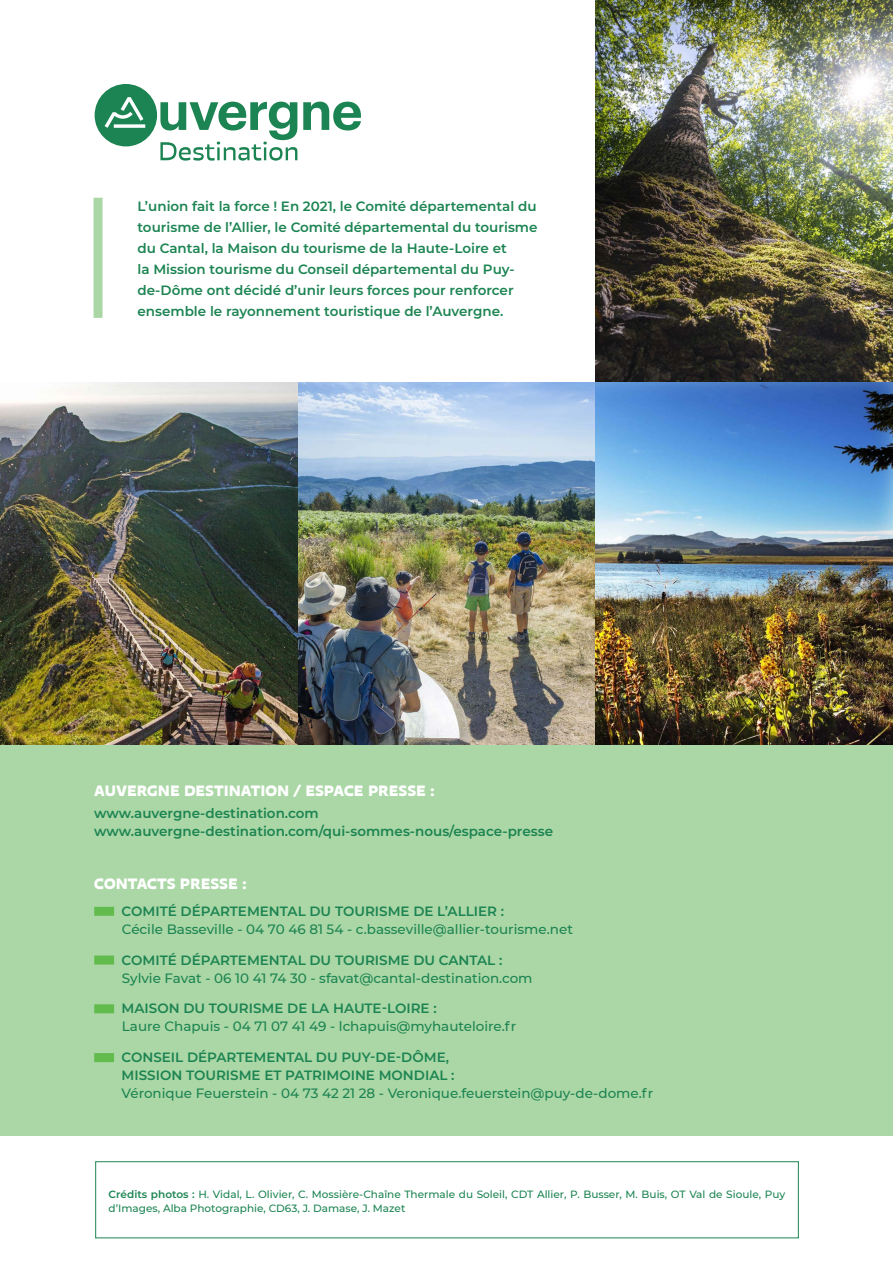
<style>
.page{position:relative;width:893px;height:1263px;background:#fff}
.page>*{position:absolute;margin:0;border:0;box-sizing:border-box;transform-origin:0 0}
.t1{font:900 15px "Blom";color:#fff}
.t2{font:600 13.5px/21px "Montserrat";color:#1c8452}
.t3{font:500 13.5px "Montserrat";color:#1c8452}
.t4{font:500 10.5px/13.5px "Montserrat";color:#1c8452}
.s1{font-weight:600}
</style>
<div class="page">
<div style="left:0;top:540px;width:893px;height:596px;background:#aad7a5"></div>
<div style="left:95px;top:1161px;width:704px;height:77px;border:1px solid #1c8452"></div>
<div style="left:94px;top:198px;width:9px;height:120px;background:#aad7a5"></div>
<div style="left:94px;top:907px;width:20px;height:9px;background:#61bc4d"></div>
<div style="left:94px;top:955px;width:20px;height:9px;background:#61bc4d"></div>
<div style="left:94px;top:1004px;width:20px;height:9px;background:#61bc4d"></div>
<div style="left:94px;top:1053px;width:20px;height:9px;background:#61bc4d"></div>
<img style="left:595px;top:0;width:298px;height:383px">
<img style="left:298px;top:383px;width:297px;height:361px">
<img style="left:0;top:383px;width:298px;height:361px">
<svg style="left:303px;top:102px;width:58px;height:28px"></svg>
<svg style="left:95px;top:84px;width:202px;height:77px"></svg>
<img style="left:595px;top:383px;width:298px;height:361px">
<p class="t2" style="left:137px;top:195px;width:402px">L’union fait la force ! En 2021, le Comité départemental du tourisme de l’Allier, le Comité départemental du tourisme du Cantal, la Maison du tourisme de la Haute-Loire et<br>la Mission tourisme du Conseil départemental du Puy&shy;de-Dôme ont décidé d’unir leurs forces pour renforcer ensemble le rayonnement touristique de l’Auvergne.</p>
<p class="t1" style="left:94px;top:781px;width:342px">AUVERGNE DESTINATION / ESPACE PRESSE :</p>
<p class="t2" style="left:94px;top:803px;width:460px;line-height:18px">www.auvergne-destination.com www.auvergne-destination.com/qui-sommes-nous/espace-presse</p>
<p class="t1" style="left:94px;top:874px;width:154px">CONTACTS PRESSE :</p>
<p class="t2" style="left:122px;top:900px;width:384px">COMITÉ DÉPARTEMENTAL DU TOURISME DE L’ALLIER :</p>
<p class="t3" style="left:122px;top:919px;width:453px">Cécile Basseville - 04 70 46 81 54 - c.basseville@allier-tourisme.net</p>
<p class="t2" style="left:122px;top:949px;width:382px">COMITÉ DÉPARTEMENTAL DU TOURISME DU CANTAL :</p>
<p class="t3" style="left:122px;top:968px;width:412px">Sylvie Favat - 06 10 41 74 30 - sfavat@cantal-destination.com</p>
<p class="t2" style="left:122px;top:997px;width:317px">MAISON DU TOURISME DE LA HAUTE-LOIRE :</p>
<p class="t3" style="left:122px;top:1017px;width:396px">Laure Chapuis - 04 71 07 41 49 - lchapuis@myhauteloire.fr</p>
<p class="t2" style="left:122px;top:1048px;width:335px;line-height:18px">CONSEIL DÉPARTEMENTAL DU PUY-DE-DÔME,<br>MISSION TOURISME ET PATRIMOINE MONDIAL :</p>
<p class="t3" style="left:122px;top:1084px;width:533px">Véronique Feuerstein - 04 73 42 21 28 - Veronique.feuerstein@puy-de-dome.fr</p>
<p class="t4" style="left:109px;top:1187px;width:678px"><span class="s1">Crédits photos :</span> H. Vidal, L. Olivier, C. Mossière-Chaîne Thermale du Soleil, CDT Allier, P. Busser, M. Buis, OT Val de Sioule, Puy d’Images, Alba Photographie, CD63, J. Damase, J. Mazet</p>
</div>
